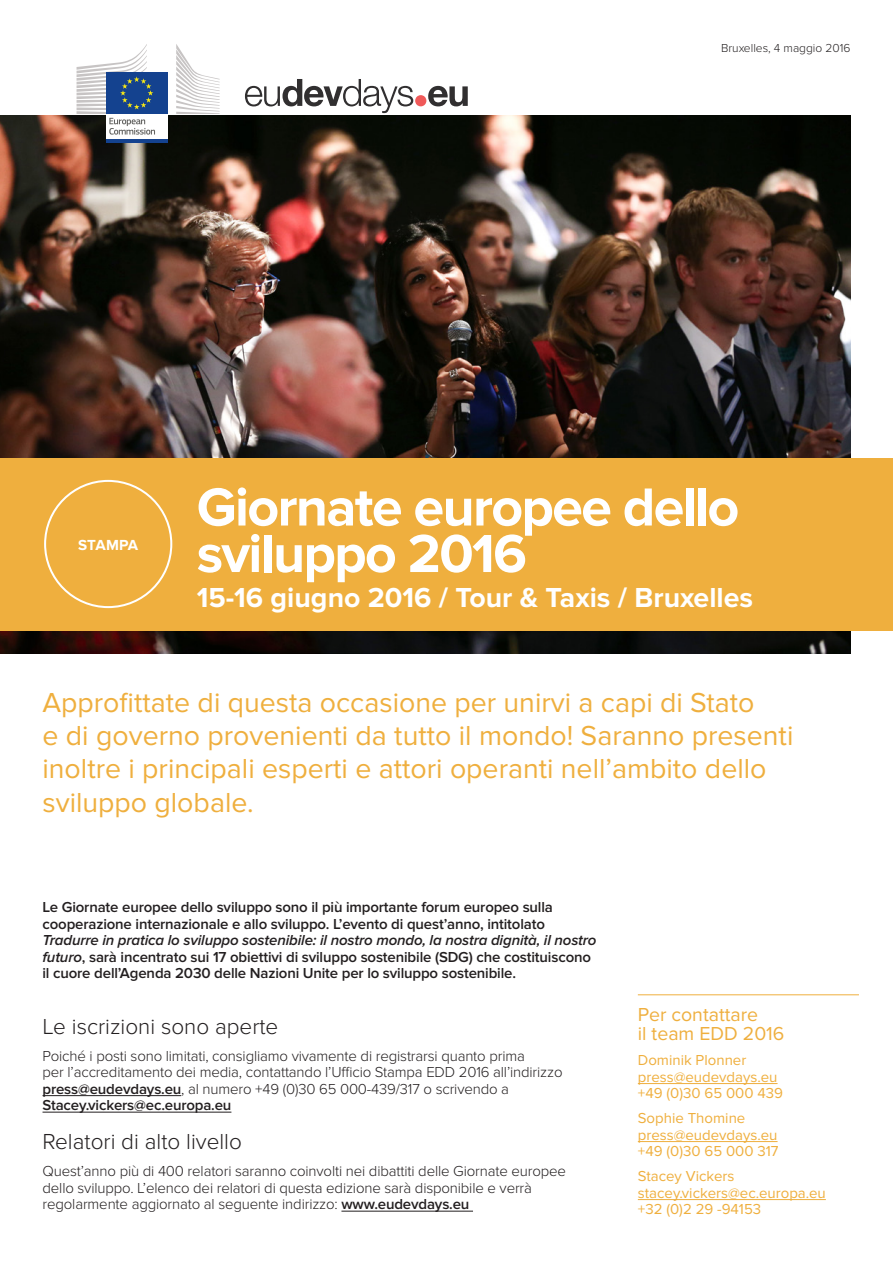
<style>
.page{position:relative;width:893px;height:1263px;background:#fff}
.page>*{position:absolute;margin:0;border:0;box-sizing:border-box;transform-origin:0 0}
.Titre{font:700 55.5px/46.5px "Proxima Nova";letter-spacing:-.03em;color:#fff}
.Chapo{font:28.5px/33px "Proxima Nova";color:#efaf3e}
.Chapo-2{font:700 28.5px "Proxima Nova";color:#fff}
.Inter{font:300 22.5px "Proxima Nova";color:#231f20}
.t1{font:19.5px/19.5px "Proxima Nova";color:#efaf3e}
.t2{font:700 15.15px "Proxima Nova";letter-spacing:.005em;color:#fff}
.Txt{font:300 15px/16.5px "Proxima Nova";letter-spacing:-.01em;color:#231f20}
.Txt-2{font:600 15px/16.5px "Proxima Nova";letter-spacing:-.01em;color:#231f20}
.t3{font:15px "Proxima Nova";color:#efaf3e}
.t4{font:300 12px "Proxima Nova";color:#231f20}
.s1{font-style:italic}
.s2{font-weight:600}
</style>
<div class="page">
<img style="left:0;top:116px;width:850px;height:537px">
<div style="left:106px;top:113px;width:61px;height:27px;background:#fff"></div>
<div style="left:106px;top:73px;width:61px;height:41px;background:#14428f"></div>
<hr style="left:106px;top:139px;width:61px;height:4px;background:#14428f">
<svg style="left:176px;top:44px;width:44px;height:70px"></svg>
<svg style="left:77px;top:44px;width:78px;height:91px"></svg>
<svg style="left:245px;top:79px;width:223px;height:34px"></svg>
<hr style="left:43px;top:1095px;width:138px;height:1px;background:#231f20">
<hr style="left:43px;top:1112px;width:188px;height:1px;background:#231f20">
<hr style="left:341px;top:1211px;width:132px;height:1px;background:#231f20">
<hr style="left:638px;top:994px;width:221px;height:1px;background:#efaf3e">
<hr style="left:638px;top:1083px;width:140px;height:1px;background:#efaf3e">
<hr style="left:638px;top:1141px;width:140px;height:1px;background:#efaf3e">
<hr style="left:638px;top:1199px;width:188px;height:1px;background:#efaf3e">
<div style="left:0;top:458px;width:893px;height:172px;background:#efaf3e"></div>
<p class="t4" style="left:721px;top:41px;width:131px">Bruxelles, 4 maggio 2016</p>
<p class="t2" style="left:78px;top:536px;width:62px">STAMPA</p>
<p class="Titre" style="left:197px;top:485px;width:544px">Giornate europee dello sviluppo 2016</p>
<p class="Chapo-2" style="left:197px;top:581px;width:558px">15-16 giugno 2016 / Tour &amp; Taxis / Bruxelles</p>
<p class="Chapo" style="left:43px;top:687px;width:752px">Approfittate di questa occasione per unirvi a capi di Stato<br>e di governo provenienti da tutto il mondo! Saranno presenti inoltre i principali esperti e attori operanti nell’ambito dello sviluppo globale.</p>
<p class="Txt-2" style="left:43px;top:899px;width:556px">Le Giornate europee dello sviluppo sono il più importante forum europeo sulla cooperazione internazionale e allo sviluppo. L’evento di quest’anno, intitolato <span class="s1">Tradurre in pratica lo sviluppo sostenibile: il nostro mondo, la nostra dignità, il nostro futuro</span>, sarà incentrato sui 17 obiettivi di sviluppo sostenibile (SDG) che costituiscono il cuore dell’Agenda 2030 delle Nazioni Unite per lo sviluppo sostenibile.</p>
<p class="Inter" style="left:43px;top:1013px;width:237px">Le iscrizioni sono aperte</p>
<p class="Txt" style="left:43px;top:1047px;width:522px">Poiché i posti sono limitati, consigliamo vivamente di registrarsi quanto prima<br>per l’accreditamento dei media, contattando l’Ufficio Stampa EDD 2016 all’indirizzo <span class="s2">press@eudevdays.eu</span>, al numero +49 (0)30 65 000-439/317 o scrivendo a <span class="s2">Stacey.vickers@ec.europa.eu</span></p>
<p class="Inter" style="left:43px;top:1129px;width:201px">Relatori di alto livello</p>
<p class="Txt" style="left:43px;top:1163px;width:525px">Quest’anno più di 400 relatori saranno coinvolti nei dibattiti delle Giornate europee dello sviluppo. L’elenco dei relatori di questa edizione sarà disponibile e verrà regolarmente aggiornato al seguente indirizzo: <span class="s2">www.eudevdays.eu</span></p>
<p class="t1" style="left:638px;top:1004px;width:148px">Per contattare<br>il team EDD 2016</p>
<p class="t3" style="left:638px;top:1051px;width:110px">Dominik Plonner</p>
<p class="t3" style="left:638px;top:1068px;width:141px">press@eudevdays.eu</p>
<p class="t3" style="left:638px;top:1084px;width:147px">+49 (0)30 65 000 439</p>
<p class="t3" style="left:638px;top:1109px;width:109px">Sophie Thomine</p>
<p class="t3" style="left:638px;top:1126px;width:141px">press@eudevdays.eu</p>
<p class="t3" style="left:638px;top:1142px;width:142px">+49 (0)30 65 000 317</p>
<p class="t3" style="left:638px;top:1167px;width:98px">Stacey Vickers</p>
<p class="t3" style="left:638px;top:1184px;width:190px">stacey.vickers@ec.europa.eu</p>
<p class="t3" style="left:638px;top:1200px;width:125px">+32 (0)2 29 -94153</p>
</div>
